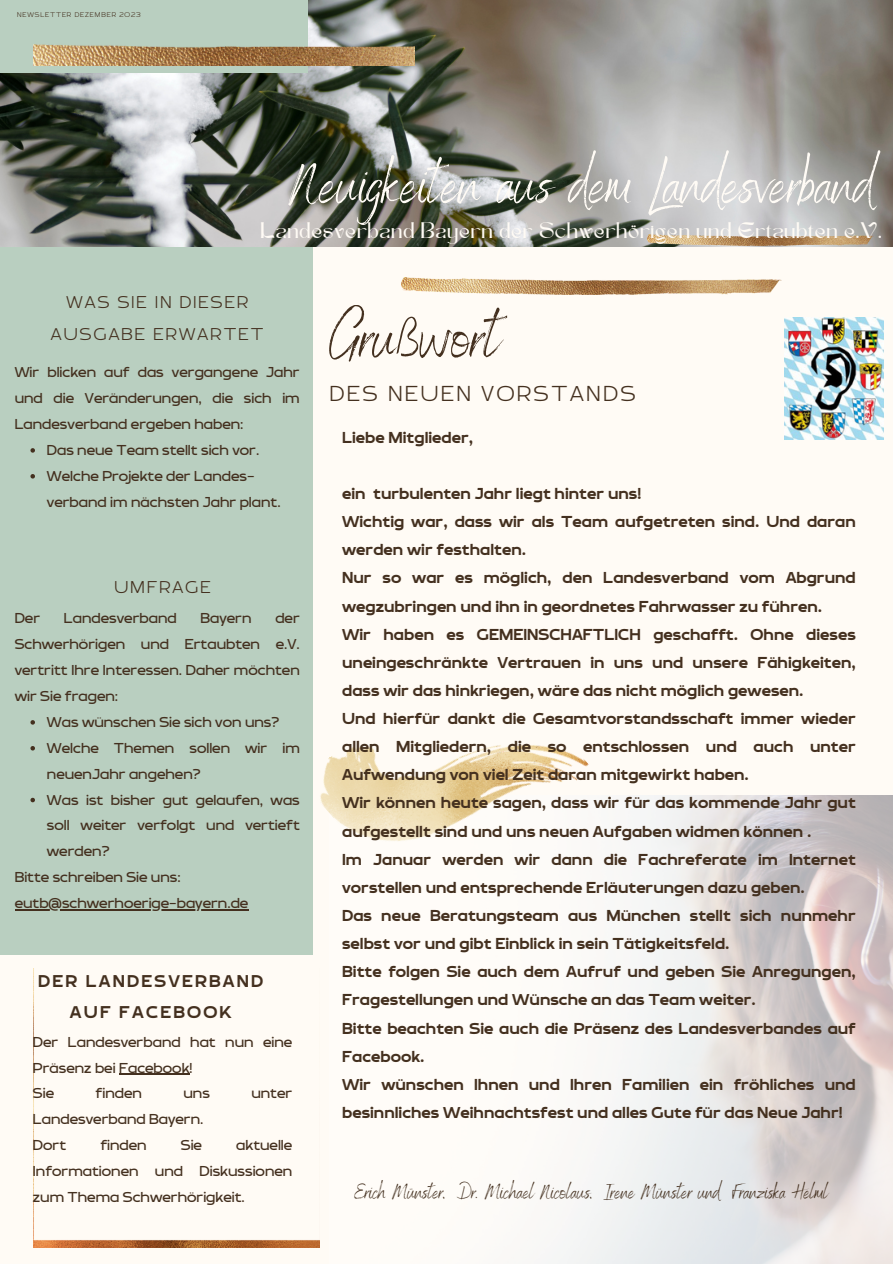
<style>
.page{position:relative;width:893px;height:1264px;background:#fff}
.page>*{position:absolute;margin:0;border:0;box-sizing:border-box;transform-origin:0 0}
.t1{font:64.5px "Benedict";color:#44301f}
.t2{font:60px "Benedict";color:#fffbf5}
.t3{font:28.5px "RTL Banana Light";letter-spacing:.095em;color:#44301f}
.t4{font:22.5px "SEGO";color:#fffbf5}
.t5{font:22.5px/31.5px "RTL Banana Light";letter-spacing:.095em;color:#44301f;text-align:center}
.t6{font:22.5px/31.5px "RTL Banana Bold";letter-spacing:.095em;color:#44301f;text-align:center}
.t7{font:21px "Benedict";color:#44301f}
.t8{font:20.85px/28.2px "RTL Banana Bold";color:#44301f}
.t9{font:18.9px/25.8px "RTL Banana Regular";color:#44301f;text-align:justify}
.t10{font:9px "RTL Banana Light";letter-spacing:.095em;color:#44301f}
</style>
<div class="page">
<div style="left:0;top:0;width:892px;height:1263px;background:#fffbf5"></div>
<img style="left:558px;top:795px;width:334px;height:468px">
<img style="left:34px;top:1074px;width:286px;height:173px">
<div style="left:0;top:218px;width:313px;height:736px;background:#b9cfc0"></div>
<img style="left:401px;top:277px;width:380px;height:17px">
<img style="left:320px;top:745px;width:271px;height:171px">
<img style="left:0;top:0;width:892px;height:246px">
<img style="left:647px;top:235px;width:226px;height:10px">
<img style="left:784px;top:317px;width:99px;height:122px">
<div style="left:0;top:0;width:308px;height:73px;background:#b9cfc0"></div>
<svg style="left:30px;top:720px;width:5px;height:4px"></svg>
<svg style="left:30px;top:746px;width:5px;height:4px"></svg>
<svg style="left:30px;top:797px;width:5px;height:5px"></svg>
<hr style="left:15px;top:909px;width:233px;height:1px;background:#44301f">
<svg style="left:30px;top:448px;width:5px;height:4px"></svg>
<svg style="left:30px;top:474px;width:5px;height:4px"></svg>
<hr style="left:119px;top:1073px;width:71px;height:1px;background:#44301f">
<img style="left:34px;top:41px;width:380px;height:24px">
<p class="t10" style="left:17px;top:11px;width:125px">NEWSLETTER DEZEMBER 2023</p>
<p class="t2" style="left:289px;top:146px;width:586px">Neuigkeiten aus dem Landesverband</p>
<p class="t4" style="left:261px;top:221px;width:623px">Landesverband Bayern der Schwerhörigen und Ertaubten e.V.</p>
<p class="t5" style="left:51px;top:289px;width:214px">WAS SIE IN DIESER<br>AUSGABE ERWARTET</p>
<p class="t9" style="left:15px;top:362px;width:286px">Wir blicken auf das vergangene Jahr und die Veränderungen, die sich im Landesverband ergeben haben:</p>
<p class="t9" style="left:47px;top:439px;width:214px">Das neue Team stellt sich vor.</p>
<p class="t9" style="left:47px;top:465px;width:235px">Welche Projekte der Landes&shy;verband im nächsten Jahr plant.</p>
<p class="t5" style="left:114px;top:574px;width:98px">UMFRAGE</p>
<p class="t9" style="left:15px;top:608px;width:286px;text-indent:260px">der Schwerhörigen und Ertaubten e.V. vertritt Ihre Interessen. Daher möchten wir Sie fragen:</p>
<p class="t9" style="left:47px;top:711px;width:234px">Was wünschen Sie sich von uns?</p>
<p class="t9" style="left:47px;top:737px;width:254px">Welche Themen sollen wir im neuenJahr angehen?</p>
<p class="t9" style="left:47px;top:789px;width:254px">Was ist bisher gut gelaufen, was soll weiter verfolgt und vertieft werden?</p>
<p class="t9" style="left:15px;top:866px;width:167px">Bitte schreiben Sie uns:</p>
<p class="t9" style="left:15px;top:892px;width:235px">eutb@schwerhoerige-bayern.de</p>
<p class="t9" style="left:15px;top:608px;width:27px">Der</p>
<p class="t9" style="left:64px;top:608px;width:114px">Landesverband</p>
<p class="t9" style="left:200px;top:608px;width:52px">Bayern</p>
<p class="t6" style="left:38px;top:967px;width:226px">DER LANDESVERBAND<br>AUF FACEBOOK</p>
<p class="t9" style="left:33px;top:1031px;width:261px">Der Landesverband hat nun eine<br>Präsenz bei Facebook!</p>
<p class="t9" style="left:33px;top:1082px;width:23px">Sie</p>
<p class="t9" style="left:96px;top:1082px;width:48px">finden</p>
<p class="t9" style="left:183px;top:1082px;width:28px">uns</p>
<p class="t9" style="left:251px;top:1082px;width:42px">unter</p>
<p class="t9" style="left:33px;top:1108px;width:172px">Landesverband Bayern.</p>
<p class="t9" style="left:33px;top:1134px;width:35px">Dort</p>
<p class="t9" style="left:100px;top:1134px;width:48px">finden</p>
<p class="t9" style="left:181px;top:1134px;width:23px">Sie</p>
<p class="t9" style="left:33px;top:1134px;width:261px;text-indent:203px">aktuelle Informationen und Diskussionen zum Thema Schwerhörigkeit.</p>
<p class="t1" style="left:330px;top:295px;width:170px">Grußwort</p>
<p class="t3" style="left:330px;top:380px;width:307px">DES NEUEN VORSTANDS</p>
<p class="t8" style="left:342px;top:425px;width:132px">Liebe Mitglieder,</p>
<p class="t8" style="left:342px;top:482px;width:300px">ein turbulenten Jahr liegt hinter uns!</p>
<p class="t8" style="left:342px;top:510px;width:515px">Wichtig war, dass wir als Team aufgetreten sind. Und daran werden wir festhalten.</p>
<p class="t8" style="left:342px;top:566px;width:515px">Nur so war es möglich, den Landesverband vom Abgrund wegzubringen und ihn in geordnetes Fahrwasser zu führen.</p>
<p class="t8" style="left:342px;top:622px;width:515px;text-align:justify">Wir haben es GEMEINSCHAFTLICH geschafft. Ohne dieses uneingeschränkte Vertrauen in uns und unsere Fähigkeiten, dass wir das hinkriegen, wäre das nicht möglich gewesen.</p>
<p class="t8" style="left:342px;top:707px;width:515px;text-align:justify">Und hierfür dankt die Gesamtvorstandsschaft immer wieder allen Mitgliedern, die so entschlossen und auch unter Aufwendung von viel Zeit daran mitgewirkt haben.</p>
<p class="t8" style="left:342px;top:791px;width:515px">Wir können heute sagen, dass wir für das kommende Jahr gut aufgestellt sind und uns neuen Aufgaben widmen können .</p>
<p class="t8" style="left:342px;top:847px;width:515px">Im Januar werden wir dann die Fachreferate im Internet vorstellen und entsprechende Erläuterungen dazu geben.</p>
<p class="t8" style="left:342px;top:904px;width:515px">Das neue Beratungsteam aus München stellt sich nunmehr selbst vor und gibt Einblick in sein Tätigkeitsfeld.</p>
<p class="t8" style="left:342px;top:960px;width:515px">Bitte folgen Sie auch dem Aufruf und geben Sie Anregungen,<br>Fragestellungen und Wünsche an das Team weiter.</p>
<p class="t8" style="left:342px;top:1016px;width:515px">Bitte beachten Sie auch die Präsenz des Landesverbandes auf<br>Facebook.</p>
<p class="t8" style="left:342px;top:1072px;width:515px">Wir wünschen Ihnen und Ihren Familien ein fröhliches und besinnliches Weihnachtsfest und alles Gute für das Neue Jahr!</p>
<p class="t7" style="left:354px;top:1178px;width:475px">Erich Münster, Dr. Michael Nicolaus, Irene Münster und Franziska Helml</p>
</div>
